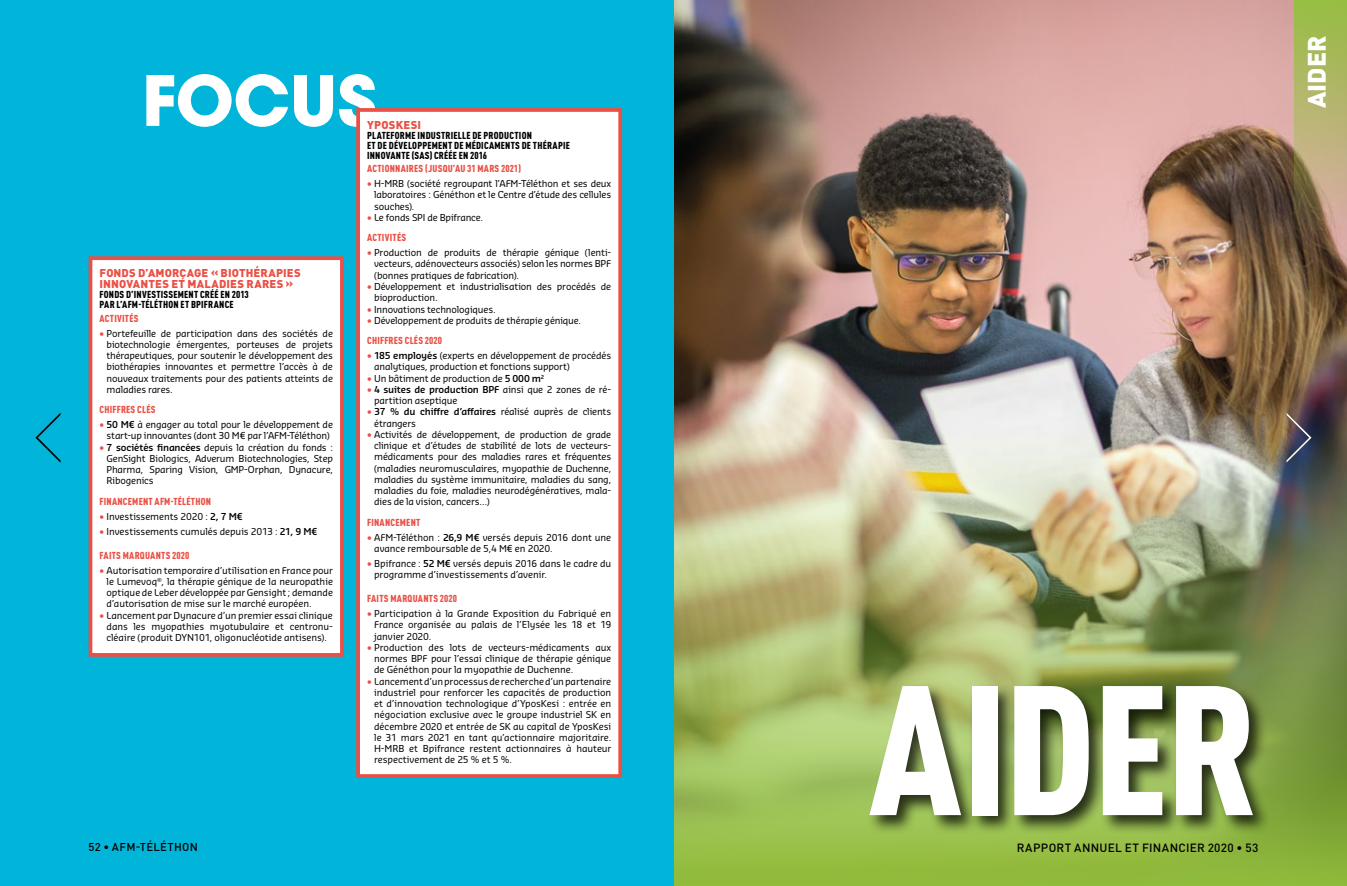
<style>
.page{position:relative;width:1347px;height:886px;background:#fff}
.page>*{position:absolute;margin:0;border:0;box-sizing:border-box;transform-origin:0 0}
.t1{font:900 condensed 181.25px "DIN Pro";letter-spacing:-.01em;color:#fff}
.t2{font:700 68.75px "ITC Avant Garde Std";letter-spacing:-.01em;color:#fff}
.t3{font:900 25px "DIN Pro";letter-spacing:.005em;color:#fff}
.t4{font:500 11.88px "DIN Pro";letter-spacing:.02em;color:#000}
.t5{font:900 11.25px/11.2px "DIN Pro";letter-spacing:.01em;color:#ea5045}
.t6{font:500 11.25px "DIN Pro";letter-spacing:.03em;color:#000}
.t7{font:900 condensed 10px/10px "DIN Pro";letter-spacing:.02em;color:#000}
.t8{font:900 condensed 10px "DIN Pro";letter-spacing:.02em;color:#ea5045}
.t9{font:9.38px/11.2px "Sansa Pro";letter-spacing:-.015em;color:#000}
.s1{color:#ea5045}
.s2{font-weight:600}
</style>
<div class="page">
<img style="left:673px;top:0;width:673px;height:425px">
<img style="left:673px;top:425px;width:673px;height:461px">
<div style="left:0;top:0;width:673px;height:886px;background:#00b5d9"></div>
<div style="left:866px;top:682px;width:404px;height:152px;background:#000;opacity:.75"></div>
<div style="left:90px;top:258px;width:252px;height:397px;background:#fff"></div>
<div style="left:89px;top:256px;width:255px;height:401px;border:4px solid #ea5045"></div>
<div style="left:358px;top:110px;width:262px;height:666px;background:#fff"></div>
<div style="left:356px;top:108px;width:266px;height:670px;border:4px solid #ea5045"></div>
<svg style="left:35px;top:413px;width:25px;height:49px"></svg>
<svg style="left:1286px;top:413px;width:25px;height:50px"></svg>
<svg style="left:1293px;top:0;width:53px;height:230px;background:#a9a766"></svg>
<h2 class="t2" style="left:142px;top:56px;width:236px">FOCUS</h2>
<p class="t5" style="left:367px;top:118px;width:55px">YPOSKESI</p>
<p class="t7" style="left:367px;top:129px;width:204px">PLATEFORME INDUSTRIELLE DE PRODUCTION<br>ET DE DÉVELOPPEMENT DE MÉDICAMENTS DE THÉRAPIE<br>INNOVANTE (SAS) CRÉÉE EN 2016</p>
<p class="t8" style="left:367px;top:161px;width:155px">ACTIONNAIRES (JUSQU’AU 31 MARS 2021)</p>
<p class="t9" style="left:374px;top:178px;width:239px;text-align:justify;text-indent:-7px"><span class="s1">•</span> H-MRB (société regroupant l’AFM-Téléthon et ses deux laboratoires : Généthon et le Centre d’étude des cellules souches).</p>
<p class="t9" style="left:367px;top:211px;width:118px"><span class="s1">•</span> Le fonds SPI de Bpifrance.</p>
<p class="t8" style="left:367px;top:230px;width:40px">ACTIVITÉS</p>
<p class="t9" style="left:374px;top:247px;width:238px;text-indent:-7px"><span class="s1">•</span> Production de produits de thérapie génique (lenti&shy;vecteurs, adénovecteurs associés) selon les normes BPF (bonnes pratiques de fabrication).</p>
<p class="t9" style="left:374px;top:281px;width:238px;text-indent:-7px"><span class="s1">•</span> Développement et industrialisation des procédés de bioproduction.</p>
<p class="t9" style="left:367px;top:303px;width:130px"><span class="s1">•</span> Innovations technologiques.</p>
<p class="t9" style="left:367px;top:314px;width:216px"><span class="s1">•</span> Développement de produits de thérapie génique.</p>
<p class="t8" style="left:367px;top:333px;width:77px">CHIFFRES CLÉS 2020</p>
<p class="t9" style="left:374px;top:350px;width:238px;text-indent:-7px"><span class="s1">•</span> <span class="s2">185 employés</span> (experts en développement de procédés analytiques, production et fonctions support)</p>
<p class="t9" style="left:367px;top:372px;width:179px"><span class="s1">•</span> Un bâtiment de production de <span class="s2">5 000 m</span><sup>2</sup></p>
<p class="t9" style="left:374px;top:383px;width:237px;text-indent:-7px"><span class="s1">•</span> <span class="s2">4 suites de production BPF</span> ainsi que 2 zones de ré&shy;partition aseptique</p>
<p class="t9" style="left:374px;top:406px;width:238px;text-indent:-7px"><span class="s1">•</span> <span class="s2">37 % du chiffre d’affaires</span> réalisé auprès de clients étrangers</p>
<p class="t9" style="left:374px;top:428px;width:239px;text-indent:-7px"><span class="s1">•</span> Activités de développement, de production de grade clinique et d’études de stabilité de lots de vecteurs&shy;médicaments pour des maladies rares et fréquentes (maladies neuromusculaires, myopathie de Duchenne, maladies du système immunitaire, maladies du sang, maladies du foie, maladies neurodégénératives, mala&shy;dies de la vision, cancers…)</p>
<p class="t8" style="left:367px;top:515px;width:55px">FINANCEMENT</p>
<p class="t9" style="left:374px;top:531px;width:238px;text-indent:-7px"><span class="s1">•</span> AFM-Téléthon : <span class="s2">26,9 M€</span> versés depuis 2016 dont une avance remboursable de 5,4 M€ en 2020.</p>
<p class="t9" style="left:374px;top:557px;width:238px;text-indent:-7px"><span class="s1">•</span> Bpifrance : <span class="s2">52 M€</span> versés depuis 2016 dans le cadre du programme d’investissements d’avenir.</p>
<p class="t8" style="left:367px;top:591px;width:91px">FAITS MARQUANTS 2020</p>
<p class="t9" style="left:374px;top:608px;width:239px;text-align:justify;text-indent:-7px"><span class="s1">•</span> Participation à la Grande Exposition du Fabriqué en France organisée au palais de l’Elysée les 18 et 19 janvier 2020.</p>
<p class="t9" style="left:374px;top:641px;width:239px;text-align:justify;text-indent:-7px"><span class="s1">•</span> Production des lots de vecteurs-médicaments aux normes BPF pour l’essai clinique de thérapie génique de Généthon pour la myopathie de Duchenne.</p>
<p class="t9" style="left:374px;top:675px;width:238px;text-align:justify;text-indent:-7px"><span class="s1">•</span> Lancement d’un processus de recherche d’un partenaire industriel pour renforcer les capacités de production et d’innovation technologique d’YposKesi : entrée en négociation exclusive avec le groupe industriel SK en décembre 2020 et entrée de SK au capital de YposKesi le 31 mars 2021 en tant qu’actionnaire majoritaire.<br>H-MRB et Bpifrance restent actionnaires à hauteur respectivement de 25 % et 5 %.</p>
<p class="t5" style="left:99px;top:266px;width:203px">FONDS D’AMORÇAGE « BIOTHÉRAPIES<br>INNOVANTES ET MALADIES RARES »</p>
<p class="t7" style="left:99px;top:289px;width:151px">FONDS D’INVESTISSEMENT CRÉÉ EN 2013<br>PAR L’AFM-TÉLÉTHON ET BPIFRANCE</p>
<p class="t8" style="left:99px;top:310px;width:40px">ACTIVITÉS</p>
<p class="t9" style="left:107px;top:327px;width:228px;text-align:justify;text-indent:-7px"><span class="s1">•</span> Portefeuille de participation dans des sociétés de biotechnologie émergentes, porteuses de projets thérapeutiques, pour soutenir le développement des biothérapies innovantes et permettre l’accès à de nouveaux traitements pour des patients atteints de maladies rares.</p>
<p class="t8" style="left:99px;top:402px;width:57px">CHIFFRES CLÉS</p>
<p class="t9" style="left:99px;top:419px;width:235px;text-align:center"><span class="s1">•</span> <span class="s2">50 M€</span> à engager au total pour le développement de start-up innovantes (dont 30 M€ par l’AFM-Téléthon)</p>
<p class="t9" style="left:107px;top:441px;width:228px;text-align:justify;text-indent:-7px"><span class="s1">•</span> <span class="s2">7 sociétés financées</span> depuis la création du fonds :<br>GenSight Biologics, Adverum Biotechnologies, Step Pharma, Sparing Vision, GMP-Orphan, Dynacure, Ribogenics</p>
<p class="t8" style="left:99px;top:494px;width:113px">FINANCEMENT AFM-TÉLÉTHON</p>
<p class="t9" style="left:99px;top:510px;width:145px"><span class="s1">•</span> Investissements 2020 : <span class="s2">2, 7 M€</span></p>
<p class="t9" style="left:99px;top:525px;width:219px"><span class="s1">•</span> Investissements cumulés depuis 2013 : <span class="s2">21, 9 M€</span></p>
<p class="t8" style="left:99px;top:547px;width:91px">FAITS MARQUANTS 2020</p>
<p class="t9" style="left:107px;top:564px;width:228px;text-align:justify;text-indent:-7px"><span class="s1">•</span> Autorisation temporaire d’utilisation en France pour le Lumevoq<sup>®</sup>, la thérapie génique de la neuropathie optique de Leber développée par Gensight ; demande d’autorisation de mise sur le marché européen.</p>
<p class="t9" style="left:107px;top:609px;width:228px;text-indent:-7px"><span class="s1">•</span> Lancement par Dynacure d’un premier essai clinique dans les myopathies myotubulaire et centronu&shy;cléaire (produit DYN101, oligonucléotide antisens).</p>
<h1 class="t1" style="left:868px;top:609px;width:391px">AIDER</h1>
<p class="t6" style="left:89px;top:838px;width:111px">52 • AFM-TÉLÉTHON</p>
<p class="t4" style="left:1016px;top:838px;width:243px">RAPPORT ANNUEL ET FINANCIER 2020 • 53</p>
<h3 class="t3" style="left:1295px;top:108px;width:74px;rotate:-90deg">AIDER</h3>
</div>
